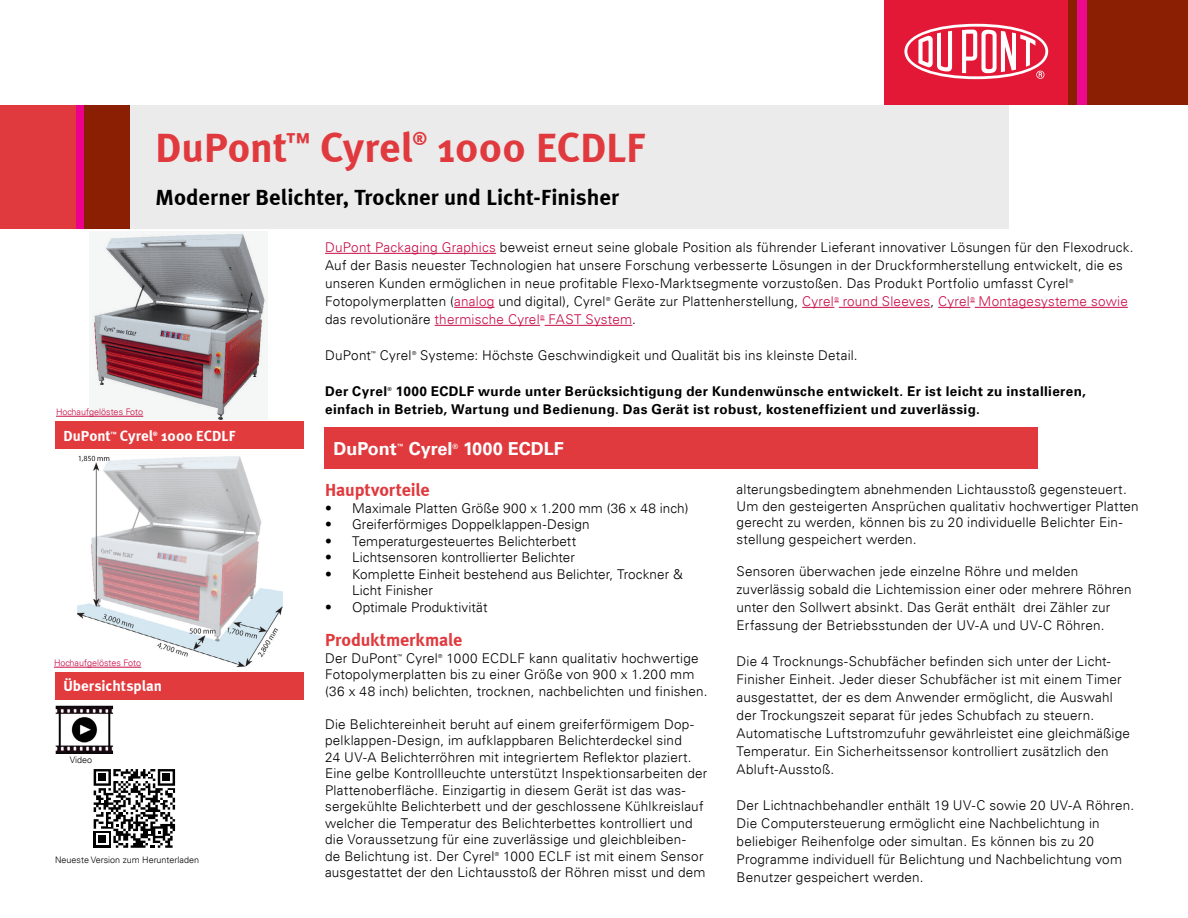
<style>
.page{position:relative;width:1188px;height:918px;background:#fff}
.page>*{position:absolute;margin:0;border:0;box-sizing:border-box;transform-origin:0 0}
.t1{font:700 42px "Meta";letter-spacing:.005em;color:#e03a3e}
.t2{font:700 22.5px "Meta";color:#000}
.t3{font:700 18px "Meta";letter-spacing:-.005em;color:#e03a3e}
.t4{font:700 18px "Univers LT";color:#fff}
.t5{font:700 15px "Meta";letter-spacing:.005em;color:#fff}
.t6{font:300 13.5px/18px "Univers LT";letter-spacing:.015em;color:#000}
.t7{font:700 13.5px/18px "Univers LT";letter-spacing:.03em;color:#000}
.t8{font:300 13.5px "Univers LT";letter-spacing:.015em;color:#c80c47}
.t9{font:300 9px "Univers LT";color:#c80c47}
.t10{font:300 9px "Univers LT";color:#000}
.t11{font:700 7.2px "Univers LT";color:#fff}
.t12{font:700 6px "Meta";color:#fff}
.t13{font:300 5.4px "Univers LT";color:#000}
.t14{font:300 5.4px "Univers LT";color:#c80c47}
.t15{font:700 5.4px "Univers LT";color:#000}
.s1{color:#c80c47}
.s2{color:#000}
</style>
<div class="page">
<hr style="left:325px;top:253px;width:171px;height:1px;background:#c80c47">
<hr style="left:454px;top:307px;width:40px;height:1px;background:#c80c47">
<hr style="left:802px;top:307px;width:32px;height:1px;background:#c80c47">
<hr style="left:839px;top:307px;width:91px;height:1px;background:#c80c47">
<hr style="left:938px;top:307px;width:32px;height:1px;background:#c80c47">
<hr style="left:975px;top:307px;width:153px;height:1px;background:#c80c47">
<hr style="left:435px;top:325px;width:105px;height:1px;background:#c80c47">
<hr style="left:545px;top:325px;width:87px;height:1px;background:#c80c47">
<div style="left:324px;top:427px;width:714px;height:42px;background:#e03a3e"></div>
<div style="left:55px;top:422px;width:248px;height:27px;background:#e23b3e"></div>
<div style="left:55px;top:672px;width:248px;height:28px;background:#e23b3e"></div>
<div style="left:75px;top:105px;width:9px;height:124px;background:#ec008c"></div>
<div style="left:0;top:105px;width:76px;height:124px;background:#e03a3e"></div>
<div style="left:84px;top:105px;width:46px;height:124px;background:#8a1f03"></div>
<div style="left:131px;top:105px;width:878px;height:124px;background:#ebebec"></div>
<img style="left:90px;top:231px;width:178px;height:188px">
<hr style="left:56px;top:416px;width:87px;height:1px;background:#c80c47">
<img style="left:78px;top:455px;width:204px;height:213px">
<hr style="left:54px;top:667px;width:87px;height:1px;background:#c80c47">
<div style="left:1068px;top:0;width:120px;height:104px;background:#8a1f03"></div>
<div style="left:1077px;top:0;width:10px;height:104px;background:#ec098d"></div>
<div style="left:885px;top:0;width:183px;height:104px;background:#e31837"></div>
<svg style="left:904px;top:24px;width:144px;height:55px"></svg>
<svg style="left:94px;top:769px;width:81px;height:79px"></svg>
<img style="left:55px;top:706px;width:59px;height:47px">
<h1 class="t1" style="left:156px;top:122px;width:259px">DuPont<sup>™</sup> Cyrel</h1>
<h3 class="t3" style="left:413px;top:128px;width:16px">®</h3>
<h1 class="t1" style="left:437px;top:122px;width:209px">1000 ECDLF</h1>
<h2 class="t2" style="left:156px;top:184px;width:465px">Moderner Belichter, Trockner und Licht-Finisher</h2>
<p class="t9" style="left:56px;top:407px;width:89px">Hochaufgelöstes Foto</p>
<p class="t5" style="left:63px;top:427px;width:49px">DuPont</p>
<p class="t12" style="left:110px;top:430px;width:8px">™</p>
<p class="t5" style="left:120px;top:427px;width:35px">Cyrel</p>
<p class="t12" style="left:153px;top:430px;width:6px">®</p>
<p class="t5" style="left:161px;top:427px;width:76px">1000 ECDLF</p>
<p class="t9" style="left:54px;top:658px;width:89px">Hochaufgelöstes Foto</p>
<p class="t5" style="left:63px;top:677px;width:100px">Übersichtsplan</p>
<p class="t10" style="left:70px;top:754px;width:24px">Video</p>
<p class="t10" style="left:55px;top:855px;width:145px">Neueste Version zum Herunterladen</p>
<p class="t6" style="left:325px;top:238px;width:810px"><span class="s1">DuPont Packaging Graphics</span> beweist erneut seine globale Position als führender Lieferant innovativer Lösungen für den Flexodruck.<br>Auf der Basis neuester Technologien hat unsere Forschung verbesserte Lösungen in der Druckformherstellung entwickelt, die es unseren Kunden ermöglichen in neue profitable Flexo-Marktsegmente vorzustoßen. Das Produkt Portfolio umfasst Cyrel</p>
<p class="t13" style="left:1069px;top:278px;width:6px">®</p>
<p class="t6" style="left:325px;top:292px;width:282px">Fotopolymerplatten (<span class="s1">analog</span> und digital), Cyrel</p>
<p class="t13" style="left:606px;top:296px;width:6px">®</p>
<p class="t6" style="left:614px;top:292px;width:221px">Geräte zur Plattenherstellung, <span class="s1">Cyrel</span></p>
<p class="t14" style="left:834px;top:296px;width:6px">®</p>
<p class="t8" style="left:843px;top:293px;width:129px">round Sleeves<span class="s2">,</span> Cyrel</p>
<p class="t14" style="left:970px;top:296px;width:6px">®</p>
<p class="t8" style="left:979px;top:293px;width:151px">Montagesysteme sowie</p>
<p class="t6" style="left:325px;top:310px;width:216px">das revolutionäre <span class="s1">thermische Cyrel</span></p>
<p class="t14" style="left:540px;top:314px;width:6px">®</p>
<p class="t8" style="left:548px;top:311px;width:89px">FAST System<span class="s2">.</span></p>
<p class="t6" style="left:325px;top:346px;width:48px">DuPont</p>
<p class="t13" style="left:371px;top:350px;width:7px">™</p>
<p class="t6" style="left:380px;top:346px;width:33px">Cyrel</p>
<p class="t13" style="left:412px;top:350px;width:6px">®</p>
<p class="t6" style="left:420px;top:346px;width:439px">Systeme: Höchste Geschwindigkeit und Qualität bis ins kleinste Detail.</p>
<p class="t7" style="left:325px;top:382px;width:64px">Der Cyrel</p>
<p class="t15" style="left:388px;top:386px;width:6px">®</p>
<p class="t7" style="left:325px;top:382px;width:762px;text-indent:71px">1000 ECDLF wurde unter Berücksichtigung der Kundenwünsche entwickelt. Er ist leicht zu installieren, einfach in Betrieb, Wartung und Bedienung. Das Gerät ist robust, kosteneffizient und zuverlässig.</p>
<h3 class="t4" style="left:333px;top:438px;width:65px">DuPont</h3>
<p class="t11" style="left:397px;top:442px;width:9px">™</p>
<h3 class="t4" style="left:409px;top:438px;width:45px">Cyrel</h3>
<p class="t11" style="left:452px;top:442px;width:7px">®</p>
<h3 class="t4" style="left:463px;top:438px;width:102px">1000 ECDLF</h3>
<h3 class="t3" style="left:325px;top:479px;width:106px">Hauptvorteile</h3>
<p class="t6" style="left:325px;top:499px;width:365px">• Maximale Platten Größe 900 x 1.200 mm (36 x 48 inch)</p>
<p class="t6" style="left:325px;top:516px;width:266px">• Greiferförmiges Doppelklappen-Design</p>
<p class="t6" style="left:325px;top:532px;width:253px">• Temperaturgesteuertes Belichterbett</p>
<p class="t6" style="left:325px;top:549px;width:251px">• Lichtsensoren kontrollierter Belichter</p>
<p class="t6" style="left:352px;top:566px;width:332px;line-height:16.5px;text-indent:-27px">• Komplette Einheit bestehend aus Belichter, Trockner &amp;<br>Licht Finisher</p>
<p class="t6" style="left:325px;top:598px;width:164px">• Optimale Produktivität</p>
<h3 class="t3" style="left:325px;top:629px;width:139px">Produktmerkmale</h3>
<p class="t6" style="left:325px;top:649px;width:74px">Der DuPont</p>
<p class="t13" style="left:397px;top:653px;width:7px">™</p>
<p class="t6" style="left:406px;top:649px;width:33px">Cyrel</p>
<p class="t13" style="left:438px;top:653px;width:6px">®</p>
<p class="t6" style="left:737px;top:481px;width:404px;line-height:16.5px">alterungsbedingtem abnehmenden Lichtausstoß gegensteuert.<br>Um den gesteigerten Ansprüchen qualitativ hochwertiger Platten gerecht zu werden, können bis zu 20 individuelle Belichter Ein&shy;stellung gespeichert werden.</p>
<p class="t6" style="left:737px;top:562px;width:397px">Sensoren überwachen jede einzelne Röhre und melden zuverlässig sobald die Lichtemission einer oder mehrere Röhren unter den Sollwert absinkt. Das Gerät enthält drei Zähler zur Erfassung der Betriebsstunden der UV-A und UV-C Röhren.</p>
<p class="t6" style="left:737px;top:652px;width:395px">Die 4 Trocknungs-Schubfächer befinden sich unter der Licht-Finisher Einheit. Jeder dieser Schubfächer ist mit einem Timer ausgestattet, der es dem Anwender ermöglicht, die Auswahl der Trockungszeit separat für jedes Schubfach zu steuern.<br>Automatische Luftstromzufuhr gewährleistet eine gleichmäßige Temperatur. Ein Sicherheitssensor kontrolliert zusätzlich den Abluft-Ausstoß.</p>
<p class="t6" style="left:737px;top:796px;width:399px">Der Lichtnachbehandler enthält 19 UV-C sowie 20 UV-A Röhren.<br>Die Computersteuerung ermöglicht eine Nachbelichtung in beliebiger Reihenfolge oder simultan. Es können bis zu 20<br>Programme individuell für Belichtung und Nachbelichtung vom Benutzer gespeichert werden.</p>
<p class="t6" style="left:325px;top:650px;width:384px;line-height:16.5px;text-indent:122px">1000 ECDLF kann qualitativ hochwertige<br>Fotopolymerplatten bis zu einer Größe von 900 x 1.200 mm (36 x 48 inch) belichten, trocknen, nachbelichten und finishen.</p>
<p class="t6" style="left:325px;top:716px;width:384px;line-height:16.5px">Die Belichtereinheit beruht auf einem greiferförmigem Dop&shy;pelklappen-Design, im aufklappbaren Belichterdeckel sind<br>24 UV-A Belichterröhren mit integriertem Reflektor plaziert.<br>Eine gelbe Kontrollleuchte unterstützt Inspektionsarbeiten der Plattenoberfläche. Einzigartig in diesem Gerät ist das was&shy;sergekühlte Belichterbett und der geschlossene Kühlkreislauf welcher die Temperatur des Belichterbettes kontrolliert und die Voraussetzung für eine zuverlässige und gleichbleiben-<br>de Belichtung ist. Der Cyrel</p>
<p class="t6" style="left:325px;top:848px;width:382px;line-height:16.5px;text-align:right">1000 ECLF ist mit einem Sensor<br>ausgestattet der den Lichtausstoß der Röhren misst und dem</p>
<p class="t13" style="left:495px;top:851px;width:6px">®</p>
</div>
